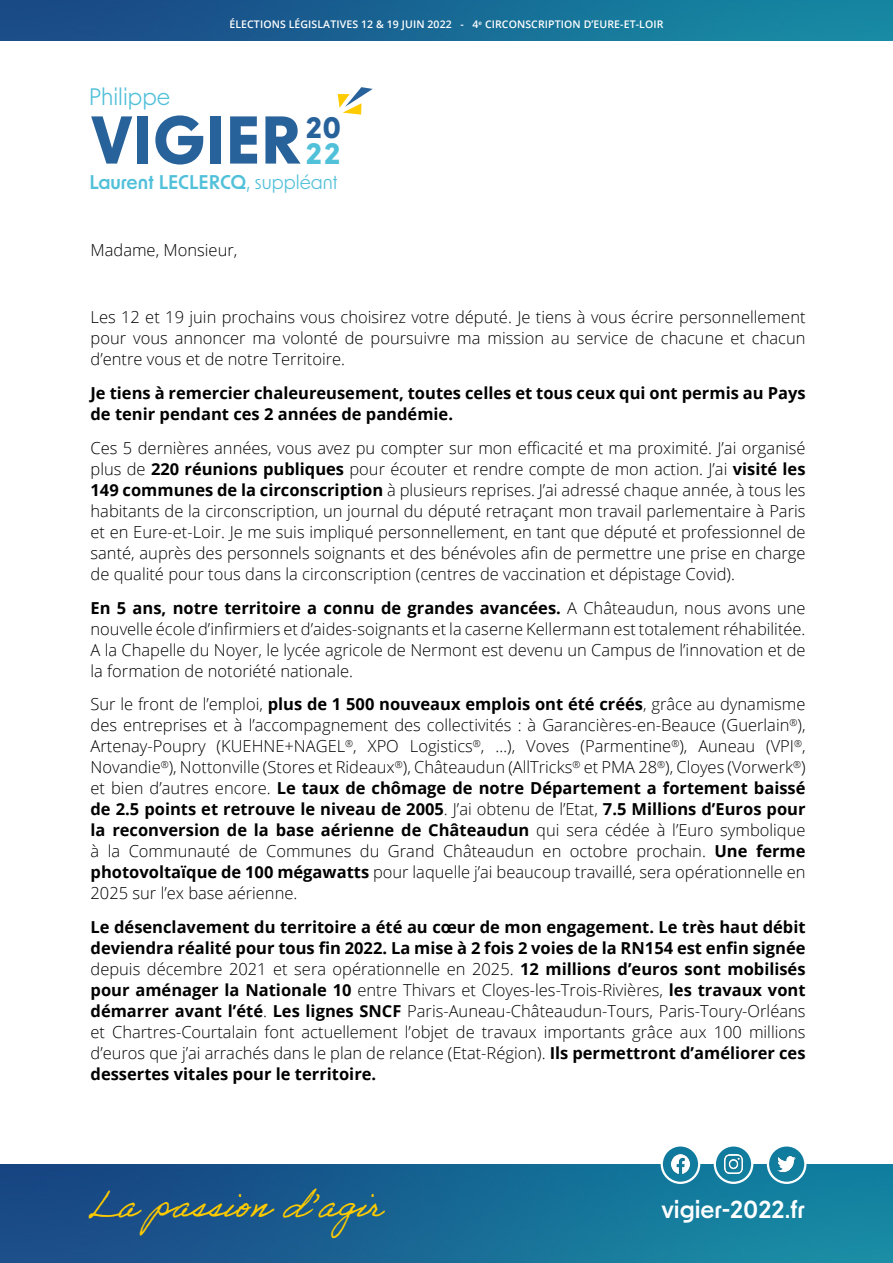
<style>
.page{position:relative;width:893px;height:1263px;background:#fff}
.page>*{position:absolute;margin:0;border:0;box-sizing:border-box;transform-origin:0 0}
.t1{font:700 64.05px "New Order";color:#28629a}
.t2{font:36.45px "Adobe Handwriting Ernie";color:#fecb00}
.t3{font:700 28.05px "New Order";color:#28629a}
.t4{font:700 28.05px "New Order";color:#51c0d9}
.t5{font:600 23.4px "New Order";color:#fff}
.t6{font:22.8px "New Order";color:#51c0d9}
.t7{font:600 18.9px "New Order";color:#51c0d9}
.t8{font:300 16.5px/21px "Open Sans";color:#000;text-align:justify}
.t9{font:700 16.5px/21px "Open Sans";color:#000}
.t10{font:600 10.5px "Open Sans";letter-spacing:.01em;color:#fff}
.s1{font-weight:400}
.s2{font-weight:700}
.s3{font-weight:300}
</style>
<div class="page">
<svg style="left:338px;top:87px;width:35px;height:28px"></svg>
<img style="left:0;top:1164px;width:893px;height:99px">
<img style="left:768px;top:1145px;width:37px;height:38px;border-radius:19px">
<div style="left:767px;top:1144px;width:39px;height:40px;border:2px solid #fff;border-radius:50%"></div>
<img style="left:715px;top:1145px;width:37px;height:38px;border-radius:19px">
<div style="left:714px;top:1144px;width:39px;height:40px;border:2px solid #fff;border-radius:50%"></div>
<img style="left:662px;top:1145px;width:37px;height:38px;border-radius:19px">
<div style="left:661px;top:1144px;width:39px;height:40px;border:2px solid #fff;border-radius:50%"></div>
<img style="left:724px;top:1155px;width:19px;height:18px">
<img style="left:671px;top:1155px;width:19px;height:18px">
<img style="left:777px;top:1155px;width:19px;height:18px">
<img style="left:0;top:0;width:893px;height:41px">
<p class="t10" style="left:229px;top:17px;width:436px">ÉLECTIONS LÉGISLATIVES 12 &amp; 19 JUIN 2022 - 4<sup>e</sup> CIRCONSCRIPTION D’EURE-ET-LOIR</p>
<h3 class="t6" style="left:89px;top:82px;width:83px">Philippe</h3>
<h1 class="t1" style="left:91px;top:98px;width:213px">VIGIER</h1>
<h3 class="t3" style="left:306px;top:109px;width:37px">20</h3>
<h3 class="t4" style="left:306px;top:135px;width:36px">22</h3>
<p class="t7" style="left:89px;top:170px;width:250px">Laurent LECLERCQ<span class="s1">, suppléant</span></p>
<p class="t8" style="left:91px;top:239px;width:148px">Madame, Monsieur,</p>
<p class="t8" style="left:91px;top:306px;width:716px">Les 12 et 19 juin prochains vous choisirez votre député. Je tiens à vous écrire personnellement pour vous annoncer ma volonté de poursuivre ma mission au service de chacune et chacun d’entre vous et de notre Territoire.</p>
<p class="t9" style="left:91px;top:382px;width:716px">Je tiens à remercier chaleureusement, toutes celles et tous ceux qui ont permis au Pays de tenir pendant ces 2 années de pandémie.</p>
<p class="t8" style="left:91px;top:437px;width:716px">Ces 5 dernières années, vous avez pu compter sur mon efficacité et ma proximité. J’ai organisé plus de <span class="s2">220 réunions publiques</span> pour écouter et rendre compte de mon action. J’ai <span class="s2">visité les 149 communes de la circonscription</span> à plusieurs reprises. J’ai adressé chaque année, à tous les habitants de la circonscription, un journal du député retraçant mon travail parlementaire à Paris et en Eure-et-Loir. Je me suis impliqué personnellement, en tant que député et professionnel de santé, auprès des personnels soignants et des bénévoles afin de permettre une prise en charge de qualité pour tous dans la circonscription (centres de vaccination et dépistage Covid).</p>
<p class="t8" style="left:91px;top:597px;width:716px"><span class="s2">En 5 ans, notre territoire a connu de grandes avancées.</span> A Châteaudun, nous avons une nouvelle école d’infirmiers et d’aides-soignants et la caserne Kellermann est totalement réhabilitée.<br>A la Chapelle du Noyer, le lycée agricole de Nermont est devenu un Campus de l’innovation et de la formation de notoriété nationale.</p>
<p class="t8" style="left:91px;top:693px;width:717px">Sur le front de l’emploi, <span class="s2">plus de 1 500 nouveaux emplois ont été créés</span>, grâce au dynamisme des entreprises et à l’accompagnement des collectivités : à Garancières-en-Beauce (Guerlain<sup>®</sup>), Artenay-Poupry (KUEHNE+NAGEL<sup>®</sup>, XPO Logistics<sup>®</sup>, …), Voves (Parmentine<sup>®</sup>), Auneau (VPI<sup>®</sup>, Novandie<sup>®</sup>), Nottonville (Stores et Rideaux<sup>®</sup>), Châteaudun (AllTricks<sup>®</sup> et PMA 28<sup>®</sup>), Cloyes (Vorwerk<sup>®</sup>) et bien d’autres encore. <span class="s2">Le taux de chômage de notre Département a fortement baissé de 2.5 points et retrouve le niveau de 2005</span>. J’ai obtenu de l’Etat, <span class="s2">7.5 Millions d’Euros pour la reconversion de la base aérienne de Châteaudun</span> qui sera cédée à l’Euro symbolique à la Communauté de Communes du Grand Châteaudun en octobre prochain. <span class="s2">Une ferme photovoltaïque de 100 mégawatts</span> pour laquelle j’ai beaucoup travaillé, sera opérationnelle en 2025 sur l’ex base aérienne.</p>
<p class="t9" style="left:91px;top:916px;width:716px;text-align:justify">Le désenclavement du territoire a été au cœur de mon engagement. Le très haut débit deviendra réalité pour tous fin 2022. La mise à 2 fois 2 voies de la RN154 est enfin signée <span class="s3">depuis décembre 2021 et sera opérationnelle en 2025.</span> 12 millions d’euros sont mobilisés pour aménager la Nationale 10 <span class="s3">entre Thivars et Cloyes-les-Trois-Rivières,</span> les travaux vont démarrer avant l’été<span class="s3">.</span> Les lignes SNCF <span class="s3">Paris-Auneau-Châteaudun-Tours, Paris-Toury-Orléans et Chartres-Courtalain font actuellement l’objet de travaux importants grâce aux 100 millions d’euros que j’ai arrachés dans le plan de relance (Etat-Région).</span> Ils permettront d’améliorer ces dessertes vitales pour le territoire.</p>
<h2 class="t2" style="left:89px;top:1183px;width:294px">La passion d’agir</h2>
<h3 class="t5" style="left:661px;top:1194px;width:145px">vigier-2022.fr</h3>
</div>
